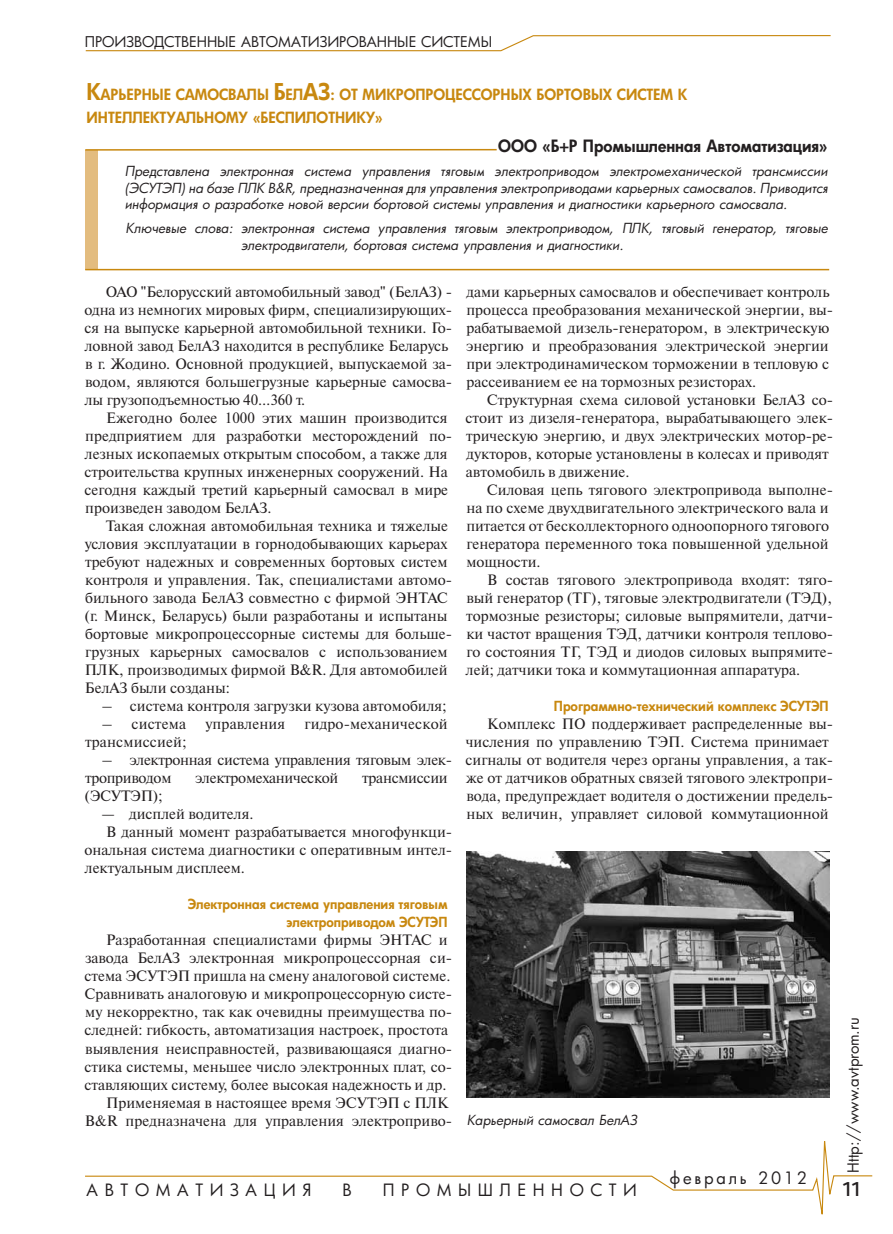
<style>
.page{position:relative;width:893px;height:1234px;background:#fff}
.page>*{position:absolute;margin:0;border:0;box-sizing:border-box;transform-origin:0 0}
.t1{font:500 21px "Bliss Pro";color:#231f20}
.t2{font:800 16.5px "Futura Cyr";color:#231f20}
.t3{font:16.5px "Futura Cyr";letter-spacing:.4em;color:#231f20}
.t4{font:16.5px "Futura Cyr";letter-spacing:.17em;color:#231f20}
.t5{font:15px/18px "Newton C";color:#231f20}
.t6{font:800 15px "Futura Cyr";color:#c8880f}
.t7{font:15px/18px "Newton C";letter-spacing:-.02em;color:#231f20}
.t8{font:15px "Futura Cyr";color:#231f20}
.t9{font:14.4px "Futura Cyr";letter-spacing:-.005em;color:#231f20}
.t10{font:italic 13.5px/16.2px "Futura Cyr";color:#231f20;text-align:justify}
.t11{font:800 13.5px/18px "Futura Cyr";color:#c8880f;text-align:right}
.s1{font-size:22.5px}
</style>
<div class="page">
<svg style="left:85px;top:1141px;width:788px;height:74px"></svg>
<svg style="left:85px;top:35px;width:746px;height:17px"></svg>
<div style="left:85px;top:150px;width:13px;height:119px;background:#e3bc7f"></div>
<hr style="left:85px;top:149px;width:412px;height:2px;background:#c8880f">
<hr style="left:85px;top:269px;width:744px;height:1px;background:#c8880f">
<img style="left:466px;top:851px;width:363px;height:245px">
<p class="t9" style="left:85px;top:33px;width:409px">ПРОИЗВОДСТВЕННЫЕ АВТОМАТИЗИРОВАННЫЕ СИСТЕМЫ</p>
<p class="t6" style="left:87px;top:86px;width:101px"><span class="s1">К</span>арьерные самосвал</p>
<p class="t6" style="left:257px;top:86px;width:117px">ы <span class="s1">Б</span>ел<span class="s1">АЗ</span>: от микропроцессорн</p>
<p class="t6" style="left:511px;top:86px;width:36px">ых бортов</p>
<p class="t6" style="left:591px;top:86px;width:37px">ых систем</p>
<p class="t6" style="left:678px;top:86px;width:9px">к</p>
<p class="t6" style="left:87px;top:108px;width:10px">интеллектуал</p>
<p class="t6" style="left:196px;top:108px;width:20px">ьному</p>
<p class="t6" style="left:253px;top:108px;width:19px">«беспилотнику</p>
<p class="t6" style="left:375px;top:108px;width:9px">»</p>
<p class="t2" style="left:498px;top:135px;width:331px">ООО «Б+Р Промышленная Автоматизация»</p>
<p class="t10" style="left:125px;top:163px;width:704px">Представлена электронная система управления тяговым электроприводом электромеханической трансмиссии (ЭСУТЭП) на базе ПЛК B&amp;R, предназначенная для управления электроприводами карьерных самосвалов. Приводится информация о разработке новой версии бортовой системы управления и диагностики карьерного самосвала.</p>
<p class="t10" style="left:241px;top:220px;width:588px;text-indent:-116px">Ключевые слова: электронная система управления тяговым электроприводом, ПЛК, тяговый генератор, тяговые электродвигатели, бортовая система управления и диагностики.</p>
<p class="t5" style="left:84px;top:283px;width:369px;text-indent:21px">ОАО "Белорусский автомобильный завод" (БелАЗ) - одна из немногих мировых фирм, специализирующих&shy;ся на выпуске карьерной автомобильной техники. Го&shy;ловной завод БелАЗ находится в республике Беларусь в г. Жодино. Основной продукцией, выпускаемой за&shy;водом, являются большегрузные карьерные самосва&shy;лы грузоподъемностью 40…360 т.</p>
<p class="t5" style="left:84px;top:409px;width:369px;text-indent:22px">Ежегодно более 1000 этих машин производится предприятием для разработки месторождений по&shy;лезных ископаемых открытым способом, а также для строительства крупных инженерных сооружений. На сегодня каждый третий карьерный самосвал в мире произведен заводом БелАЗ.</p>
<p class="t5" style="left:85px;top:517px;width:369px;text-indent:21px">Такая сложная автомобильная техника и тяжелые условия эксплуатации в горнодобывающих карьерах требуют надежных и современных бортовых систем контроля и управления. Так, специалистами автомо&shy;бильного завода БелАЗ совместно с фирмой ЭНТАС (г. Минск, Беларусь) были разработаны и испытаны бортовые микропроцессорные системы для больше&shy;грузных карьерных самосвалов с использованием ПЛК, производимых фирмой B&amp;R. Для автомобилей БелАЗ были созданы:</p>
<p class="t5" style="left:102px;top:697px;width:347px">– система контроля загрузки кузова автомобиля;</p>
<p class="t5" style="left:102px;top:715px;width:86px">– система</p>
<p class="t5" style="left:205px;top:715px;width:81px">управления</p>
<p class="t5" style="left:304px;top:715px;width:145px">гидро-механической</p>
<p class="t5" style="left:85px;top:733px;width:103px">трансмиссией;</p>
<p class="t7" style="left:85px;top:751px;width:369px;text-indent:17px">– электронная система управления тяговым элек&shy;троприводом</p>
<p class="t5" style="left:466px;top:283px;width:369px">дами карьерных самосвалов и обеспечивает контроль процесса преобразования механической энергии, вы&shy;рабатываемой дизель-генератором, в электрическую энергию и преобразования электрической энергии при электродинамическом торможении в тепловую с рассеиванием ее на тормозных резисторах.</p>
<p class="t5" style="left:465px;top:391px;width:369px;text-indent:21px">Структурная схема силовой установки БелАЗ со&shy;стоит из дизеля-генератора, вырабатывающего элек&shy;трическую энергию, и двух электрических мотор-ре&shy;дукторов, которые установлены в колесах и приводят автомобиль в движение.</p>
<p class="t5" style="left:466px;top:481px;width:368px;text-indent:21px">Силовая цепь тягового электропривода выполне&shy;на по схеме двухдвигательного электрического вала и питается от бесколлекторного одноопорного тягового генератора переменного тока повышенной удельной мощности.</p>
<p class="t5" style="left:466px;top:571px;width:369px;text-align:justify;text-indent:21px">В состав тягового электропривода входят: тяго&shy;вый генератор (ТГ), тяговые электродвигатели (ТЭД), тормозные резисторы; силовые выпрямители, датчи&shy;ки частот вращения ТЭД, датчики контроля теплово&shy;го состояния ТГ, ТЭД и диодов силовых выпрямите&shy;лей; датчики тока и коммутационная аппаратура.</p>
<p class="t11" style="left:554px;top:697px;width:276px">Программно-технический комплекс ЭСУТЭП</p>
<p class="t5" style="left:465px;top:715px;width:369px;text-indent:22px">Комплекс ПО поддерживает распределенные вы&shy;числения по управлению ТЭП. Система принимает сигналы от водителя через органы управления, а так&shy;же от датчиков обратных связей тягового электропри&shy;вода, предупреждает водителя о достижении предель&shy;ных величин, управляет силовой коммутационной</p>
<p class="t7" style="left:195px;top:769px;width:145px">электромеханической</p>
<p class="t7" style="left:362px;top:769px;width:87px">трансмиссии</p>
<p class="t5" style="left:85px;top:787px;width:80px">(ЭСУТЭП);</p>
<p class="t5" style="left:102px;top:805px;width:153px">— дисплей водителя.</p>
<p class="t5" style="left:106px;top:823px;width:347px">В данный момент разрабатывается многофункци-</p>
<p class="t5" style="left:84px;top:841px;width:369px">ональная система диагностики с оперативным интел-</p>
<p class="t5" style="left:85px;top:859px;width:162px">лектуальным дисплеем.</p>
<p class="t11" style="left:188px;top:895px;width:261px">Электронная система управления тяговым электроприводом ЭСУТЭП</p>
<p class="t5" style="left:106px;top:931px;width:343px">Разработанная специалистами фирмы ЭНТАС и</p>
<p class="t5" style="left:85px;top:949px;width:369px">завода БелАЗ электронная микропроцессорная си-</p>
<p class="t5" style="left:84px;top:967px;width:368px">стема ЭСУТЭП пришла на смену аналоговой системе.</p>
<p class="t5" style="left:85px;top:985px;width:369px">Сравнивать аналоговую и микропроцессорную систе-</p>
<p class="t5" style="left:85px;top:1003px;width:368px">му некорректно, так как очевидны преимущества по-</p>
<p class="t5" style="left:84px;top:1021px;width:365px">следней: гибкость, автоматизация настроек, простота</p>
<p class="t5" style="left:85px;top:1039px;width:368px">выявления неисправностей, развивающаяся диагно-</p>
<p class="t5" style="left:84px;top:1057px;width:369px">стика системы, меньшее число электронных плат, со-</p>
<p class="t5" style="left:84px;top:1075px;width:364px">ставляющих систему, более высокая надежность и др.</p>
<p class="t5" style="left:106px;top:1093px;width:344px">Применяемая в настоящее время ЭСУТЭП с ПЛК</p>
<p class="t5" style="left:85px;top:1111px;width:369px">B&amp;R предназначена для управления электроприво-</p>
<p class="t8" style="left:844px;top:1172px;width:157px;rotate:-90deg">Http://www.avtprom.ru</p>
<p class="t10" style="left:467px;top:1112px;width:172px">Карьерный самосвал БелАЗ</p>
<p class="t4" style="left:670px;top:1167px;width:139px">февраль 2012</p>
<p class="t3" style="left:87px;top:1179px;width:226px">АВТОМАТИЗАЦИЯ</p>
<p class="t3" style="left:342px;top:1179px;width:11px">В</p>
<p class="t3" style="left:383px;top:1179px;width:256px">ПРОМЫШЛЕННОСТИ</p>
<h1 class="t1" style="left:842px;top:1176px;width:20px">11</h1>
</div>
